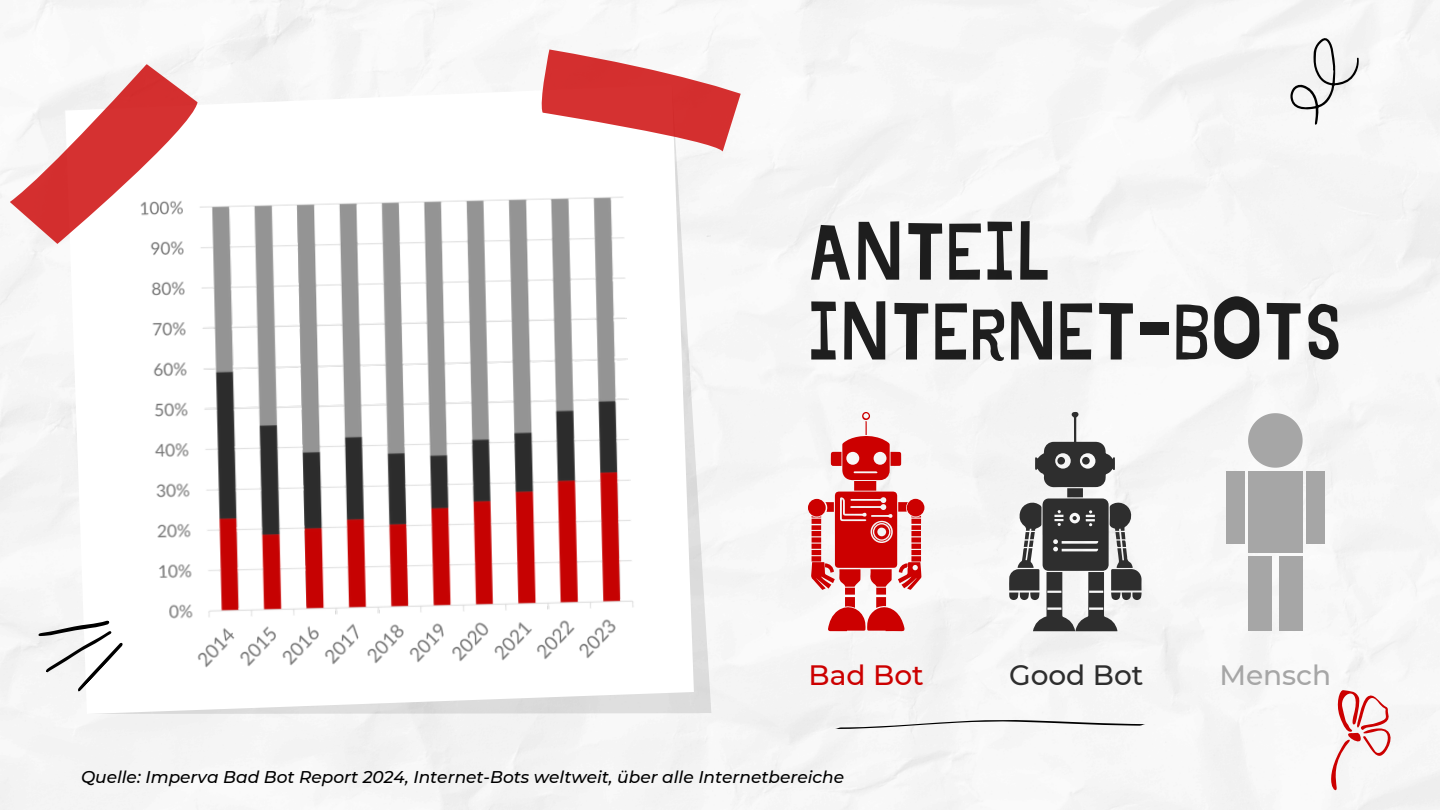
<style>
.page{position:relative;width:1440px;height:810px;background:#fff}
.page>*{position:absolute;margin:0;border:0;box-sizing:border-box;transform-origin:0 0}
.t1{font:80px/79.9px "Jingleberry";color:#000}
.t2{font:500 28px "Montserrat";color:#2e2e2e}
.t3{font:500 28px "Montserrat";color:#c00}
.t4{font:500 28px "Montserrat";color:#a6a6a6}
.t5{font:italic 500 17px "Montserrat";color:#000}
</style>
<div class="page">
<div style="left:50px;top:247px;width:661px;height:505px;background:#f3f3f3"></div>
<svg style="left:49px;top:247px;width:661px;height:483px"></svg>
<svg style="left:2px;top:38px;width:742px;height:209px"></svg>
<svg style="left:109px;top:256px;width:20px;height:30px"></svg>
<svg style="left:112px;top:306px;width:17px;height:30px"></svg>
<svg style="left:115px;top:356px;width:14px;height:30px"></svg>
<svg style="left:1290px;top:37px;width:69px;height:88px"></svg>
<svg style="left:23px;top:556px;width:626px;height:142px"></svg>
<svg style="left:835px;top:720px;width:310px;height:9px"></svg>
<svg style="left:1320px;top:683px;width:78px;height:114px"></svg>
<img style="left:129px;top:179px;width:523px;height:504px">
<svg style="left:808px;top:412px;width:116px;height:219px"></svg>
<svg style="left:1009px;top:412px;width:133px;height:219px"></svg>
<svg style="left:1248px;top:413px;width:55px;height:55px"></svg>
<div style="left:1248px;top:471px;width:55px;height:82px;background:#a6a6a6"></div>
<div style="left:1306px;top:471px;width:18px;height:73px;background:#a6a6a6"></div>
<div style="left:1226px;top:471px;width:18px;height:73px;background:#a6a6a6"></div>
<div style="left:1279px;top:557px;width:24px;height:74px;background:#a6a6a6"></div>
<div style="left:1248px;top:557px;width:24px;height:74px;background:#a6a6a6"></div>
<h1 class="t1" style="left:808px;top:216px;width:536px">ANTEIL<br>INTERNET-BOTS</h1>
<p class="t3" style="left:809px;top:658px;width:117px">Bad Bot</p>
<p class="t2" style="left:1009px;top:658px;width:136px">Good Bot</p>
<p class="t4" style="left:1219px;top:658px;width:114px">Mensch</p>
<p class="t5" style="left:81px;top:766px;width:765px">Quelle: Imperva Bad Bot Report 2024, Internet-Bots weltweit, über alle Internetbereiche</p>
</div>
